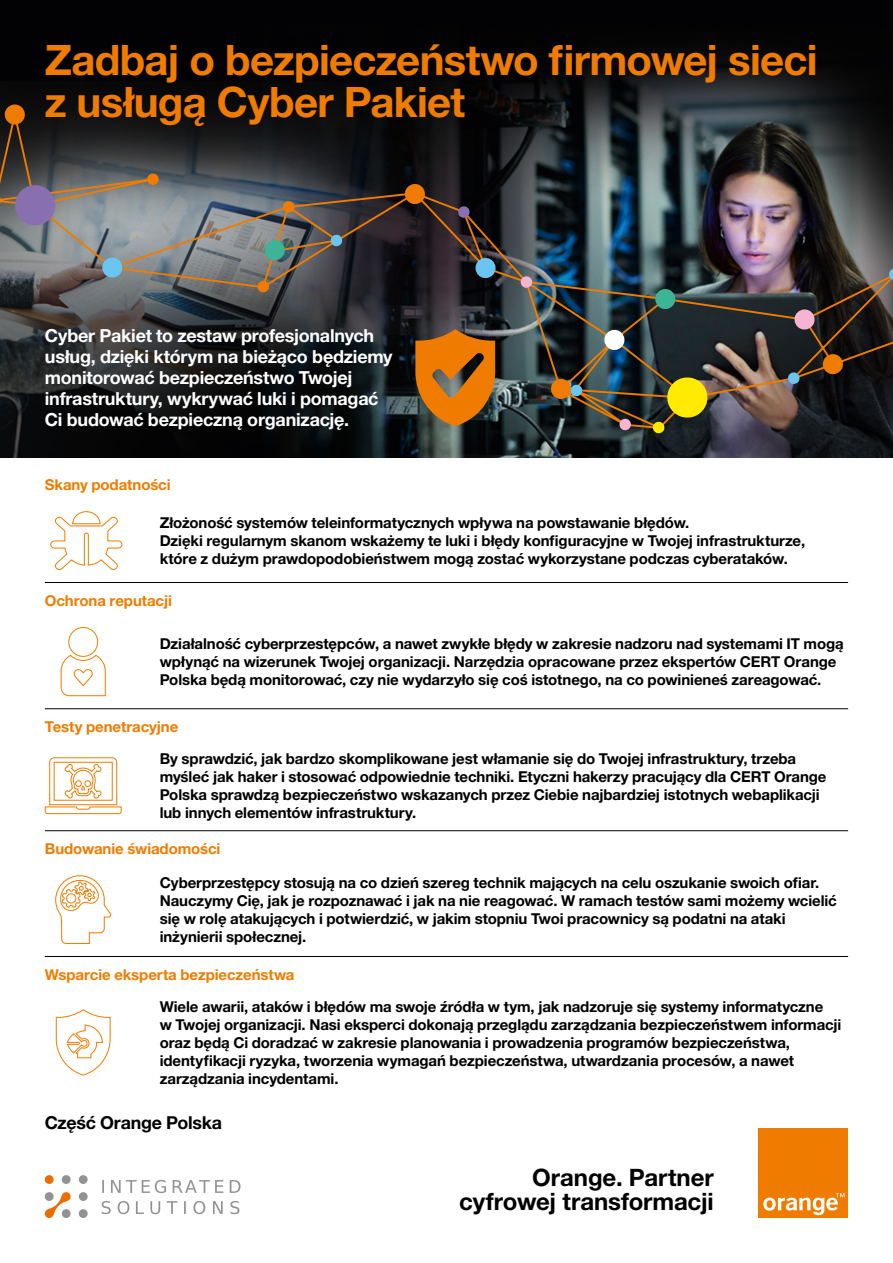
<style>
.page{position:relative;width:893px;height:1263px;background:#fff}
.page>*{position:absolute;margin:0;border:0;box-sizing:border-box;transform-origin:0 0}
.t1{font:700 42px/42px "Helvetica Neue LT Pro";letter-spacing:-.02em;color:#ef7c00}
.t2{font:700 24px/24px "Helvetica Neue LT Pro";letter-spacing:-.005em;color:#000;text-align:right}
.t3{font:700 18px/21px "Helvetica Neue LT Pro";letter-spacing:-.015em;color:#fff}
.t4{font:700 17.85px "Helvetica Neue LT Pro";letter-spacing:-.015em;color:#000}
.t5{font:700 15px/18px "Helvetica Neue LT Pro";letter-spacing:-.005em;color:#000}
.t6{font:700 15px "Helvetica Neue LT Pro";letter-spacing:-.005em;color:#ef7c00}
</style>
<div class="page">
<img style="left:0;top:0;width:893px;height:458px">
<hr style="left:45px;top:582px;width:803px;height:1px;background:#000">
<hr style="left:45px;top:956px;width:803px;height:1px;background:#000">
<hr style="left:45px;top:708px;width:803px;height:1px;background:#000">
<hr style="left:45px;top:830px;width:803px;height:1px;background:#000">
<img style="left:0;top:112px;width:893px;height:318px">
<svg style="left:888px;top:268px;width:5px;height:13px"></svg>
<svg style="left:793px;top:308px;width:23px;height:23px"></svg>
<svg style="left:822px;top:353px;width:22px;height:22px"></svg>
<svg style="left:787px;top:372px;width:13px;height:13px"></svg>
<svg style="left:550px;top:378px;width:33px;height:22px"></svg>
<svg style="left:619px;top:418px;width:13px;height:13px"></svg>
<svg style="left:652px;top:375px;width:58px;height:59px;background:#7f7719"></svg>
<svg style="left:603px;top:329px;width:23px;height:22px"></svg>
<svg style="left:654px;top:288px;width:23px;height:22px"></svg>
<svg style="left:520px;top:276px;width:13px;height:12px"></svg>
<svg style="left:474px;top:257px;width:23px;height:22px"></svg>
<svg style="left:457px;top:206px;width:13px;height:13px"></svg>
<svg style="left:404px;top:183px;width:22px;height:22px"></svg>
<svg style="left:330px;top:234px;width:13px;height:13px"></svg>
<svg style="left:282px;top:200px;width:13px;height:13px"></svg>
<svg style="left:263px;top:239px;width:23px;height:22px"></svg>
<svg style="left:257px;top:280px;width:13px;height:13px"></svg>
<svg style="left:101px;top:256px;width:23px;height:23px"></svg>
<svg style="left:12px;top:183px;width:46px;height:45px;background:#817195"></svg>
<svg style="left:0;top:194px;width:2px;height:13px"></svg>
<svg style="left:3px;top:103px;width:23px;height:23px"></svg>
<svg style="left:146px;top:173px;width:13px;height:13px"></svg>
<svg style="left:60px;top:627px;width:46px;height:83px"></svg>
<svg style="left:44px;top:757px;width:78px;height:57px"></svg>
<svg style="left:50px;top:511px;width:73px;height:59px"></svg>
<svg style="left:55px;top:875px;width:56px;height:69px"></svg>
<svg style="left:56px;top:1009px;width:55px;height:67px"></svg>
<div style="left:759px;top:1128px;width:89px;height:90px;background:#ef7c00"></div>
<svg style="left:763px;top:1193px;width:81px;height:22px"></svg>
<svg style="left:78px;top:1209px;width:10px;height:9px"></svg>
<svg style="left:78px;top:1175px;width:10px;height:9px"></svg>
<svg style="left:78px;top:1192px;width:10px;height:9px"></svg>
<svg style="left:61px;top:1175px;width:10px;height:9px"></svg>
<svg style="left:45px;top:1175px;width:9px;height:9px"></svg>
<svg style="left:45px;top:1192px;width:26px;height:26px"></svg>
<svg style="left:102px;top:1180px;width:64px;height:13px"></svg>
<svg style="left:173px;top:1180px;width:67px;height:13px"></svg>
<svg style="left:102px;top:1201px;width:27px;height:13px"></svg>
<svg style="left:136px;top:1201px;width:103px;height:13px"></svg>
<svg style="left:415px;top:329px;width:80px;height:97px;background:#b06816"></svg>
<h1 class="t1" style="left:45px;top:38px;width:774px">Zadbaj o bezpieczeństwo firmowej sieci z usługą Cyber Pakiet</h1>
<p class="t3" style="left:45px;top:325px;width:349px">Cyber Pakiet to zestaw profesjonalnych usług, dzięki którym na bieżąco będziemy monitorować bezpieczeństwo Twojej infrastruktury, wykrywać luki i pomagać Ci budować bezpieczną organizację.</p>
<p class="t6" style="left:45px;top:475px;width:127px">Skany podatności</p>
<p class="t5" style="left:160px;top:513px;width:647px">Złożoność systemów teleinformatycznych wpływa na powstawanie błędów.<br>Dzięki regularnym skanom wskażemy te luki i błędy konfiguracyjne w Twojej infrastrukturze, które z dużym prawdopodobieństwem mogą zostać wykorzystane podczas cyberataków.</p>
<p class="t6" style="left:45px;top:591px;width:129px">Ochrona reputacji</p>
<p class="t5" style="left:160px;top:634px;width:685px">Działalność cyberprzestępców, a nawet zwykłe błędy w zakresie nadzoru nad systemami IT mogą wpłynąć na wizerunek Twojej organizacji. Narzędzia opracowane przez ekspertów CERT Orange<br>Polska będą monitorować, czy nie wydarzyło się coś istotnego, na co powinieneś zareagować.</p>
<p class="t6" style="left:45px;top:717px;width:135px">Testy penetracyjne</p>
<p class="t5" style="left:160px;top:749px;width:668px">By sprawdzić, jak bardzo skomplikowane jest włamanie się do Twojej infrastruktury, trzeba myśleć jak haker i stosować odpowiednie techniki. Etyczni hakerzy pracujący dla CERT Orange Polska sprawdzą bezpieczeństwo wskazanych przez Ciebie najbardziej istotnych webaplikacji lub innych elementów infrastruktury.</p>
<p class="t6" style="left:45px;top:839px;width:177px">Budowanie świadomości</p>
<p class="t5" style="left:160px;top:873px;width:679px">Cyberprzestępcy stosują na co dzień szereg technik mających na celu oszukanie swoich ofiar.<br>Nauczymy Cię, jak je rozpoznawać i jak na nie reagować. W ramach testów sami możemy wcielić się w rolę atakujących i potwierdzić, w jakim stopniu Twoi pracownicy są podatni na ataki inżynierii społecznej.</p>
<p class="t6" style="left:45px;top:965px;width:251px">Wsparcie eksperta bezpieczeństwa</p>
<p class="t5" style="left:160px;top:997px;width:683px">Wiele awarii, ataków i błędów ma swoje źródła w tym, jak nadzoruje się systemy informatyczne<br>w Twojej organizacji. Nasi eksperci dokonają przeglądu zarządzania bezpieczeństwem informacji oraz będą Ci doradzać w zakresie planowania i prowadzenia programów bezpieczeństwa, identyfikacji ryzyka, tworzenia wymagań bezpieczeństwa, utwardzania procesów, a nawet zarządzania incydentami.</p>
<p class="t4" style="left:45px;top:1111px;width:179px">Część Orange Polska</p>
<h2 class="t2" style="left:459px;top:1165px;width:256px">Orange. Partner cyfrowej transformacji</h2>
</div>
